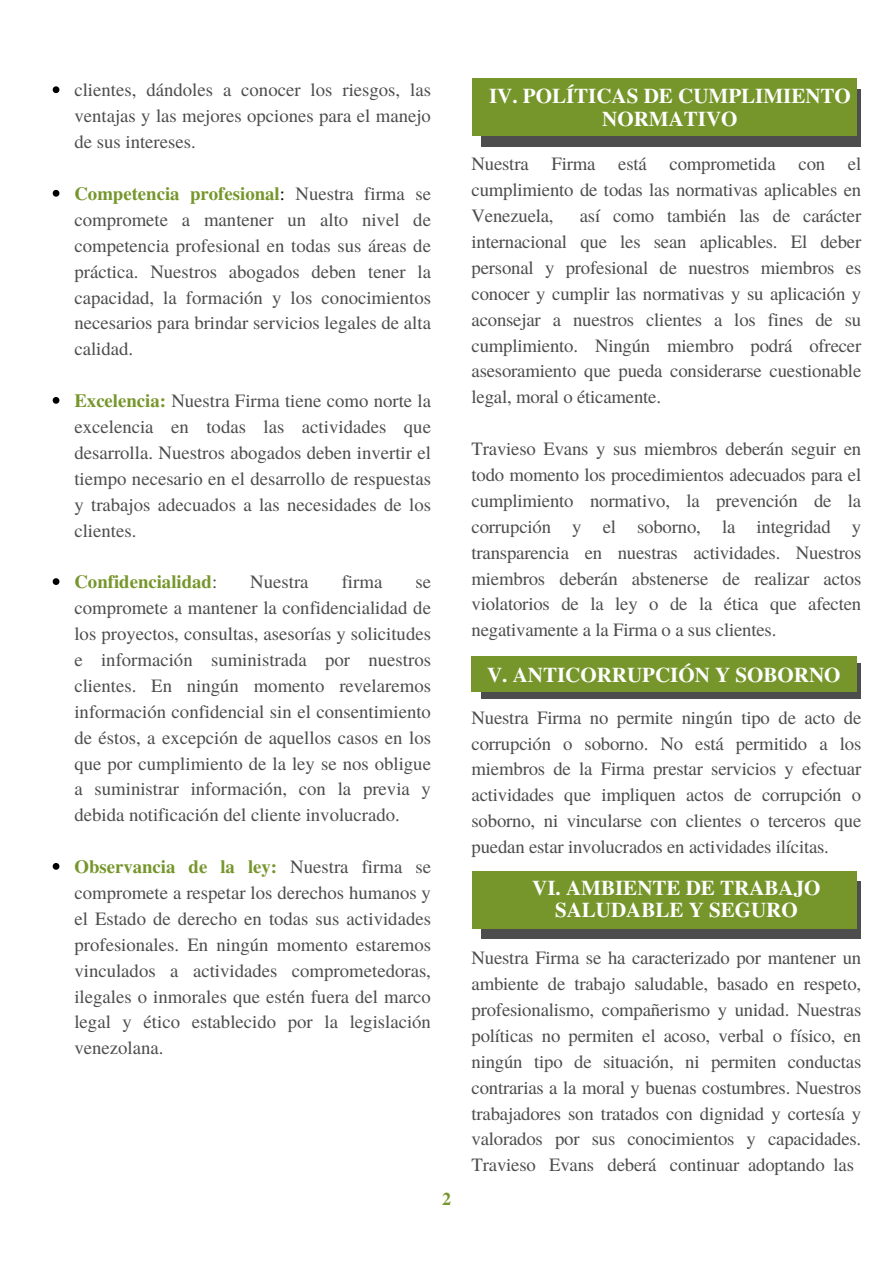
<style>
.page{position:relative;width:894px;height:1264px;background:#fff}
.page>*{position:absolute;margin:0;border:0;box-sizing:border-box;transform-origin:0 0}
.t1{font:700 21px/22.5px "Te X Gyre Termes";color:#fff;text-align:center}
.t2{font:18.75px/25.8px "Te X Gyre Termes";color:#4d4d4d;text-align:justify}
.t3{font:700 18.75px "Te X Gyre Termes";color:#76962b}
.t4{font:700 18px "Te X Gyre Termes";color:#76962b}
.s1{font-weight:700;color:#76962b}
.s2{color:#000}
.s3{font-weight:400;color:#4d4d4d}
</style>
<div class="page">
<div style="left:481px;top:89px;width:379px;height:57px;background:#4d4d4d"></div>
<div style="left:471px;top:78px;width:385px;height:58px;background:#76962b"></div>
<div style="left:481px;top:663px;width:379px;height:35px;background:#4d4d4d"></div>
<div style="left:471px;top:656px;width:385px;height:36px;background:#76962b"></div>
<svg style="left:53px;top:86px;width:6px;height:7px"></svg>
<svg style="left:53px;top:190px;width:6px;height:7px"></svg>
<svg style="left:53px;top:397px;width:6px;height:7px"></svg>
<svg style="left:53px;top:578px;width:6px;height:7px"></svg>
<svg style="left:53px;top:863px;width:6px;height:6px"></svg>
<div style="left:481px;top:881px;width:379px;height:58px;background:#4d4d4d"></div>
<div style="left:471px;top:870px;width:385px;height:58px;background:#76962b"></div>
<p class="t2" style="left:74px;top:76px;width:358px">clientes, dándoles a conocer los riesgos, las ventajas y las mejores opciones para el manejo de sus intereses.</p>
<p class="t2" style="left:74px;top:180px;width:358px"><span class="s1">Competencia profesional</span><span class="s2">:</span> Nuestra firma se compromete a mantener un alto nivel de competencia profesional en todas sus áreas de práctica. Nuestros abogados deben tener la capacidad, la formación y los conocimientos necesarios para brindar servicios legales de alta calidad.</p>
<p class="t2" style="left:74px;top:387px;width:358px"><span class="s1">Excelencia:</span> Nuestra Firma tiene como norte la excelencia en todas las actividades que desarrolla. Nuestros abogados deben invertir el tiempo necesario en el desarrollo de respuestas y trabajos adecuados a las necesidades de los clientes.</p>
<p class="t3" style="left:74px;top:567px;width:144px">Confidencialidad<span class="s3">:</span></p>
<p class="t2" style="left:250px;top:568px;width:60px">Nuestra</p>
<p class="t2" style="left:341px;top:568px;width:42px">firma</p>
<p class="t2" style="left:74px;top:568px;width:358px;text-indent:341px">se compromete a mantener la confidencialidad de los proyectos, consultas, asesorías y solicitudes e información suministrada por nuestros clientes. En ningún momento revelaremos información confidencial sin el consentimiento de éstos, a excepción de aquellos casos en los que por cumplimiento de la ley se nos obligue a suministrar información, con la previa y debida notificación del cliente involucrado.</p>
<p class="t2" style="left:74px;top:853px;width:358px"><span class="s1">Observancia de la ley:</span> Nuestra firma se compromete a respetar los derechos humanos y el Estado de derecho en todas sus actividades profesionales. En ningún momento estaremos vinculados a actividades comprometedoras, ilegales o inmorales que estén fuera del marco legal y ético establecido por la legislación venezolana.</p>
<p class="t4" style="left:442px;top:1184px;width:10px">2</p>
<h1 class="t1" style="left:489px;top:84px;width:363px">IV. POLÍTICAS DE CUMPLIMIENTO<br>NORMATIVO</h1>
<p class="t2" style="left:471px;top:150px;width:391px">Nuestra Firma está comprometida con el cumplimiento de todas las normativas aplicables en Venezuela,</p>
<p class="t2" style="left:471px;top:202px;width:391px;text-indent:108px">así como también las de carácter internacional que les sean aplicables. El deber personal y profesional de nuestros miembros es conocer y cumplir las normativas y su aplicación y aconsejar a nuestros clientes a los fines de su cumplimiento. Ningún miembro podrá ofrecer asesoramiento que pueda considerarse cuestionable legal, moral o éticamente.</p>
<p class="t2" style="left:471px;top:435px;width:391px">Travieso Evans y sus miembros deberán seguir en todo momento los procedimientos adecuados para el cumplimiento normativo, la prevención de la corrupción y el soborno, la integridad y transparencia en nuestras actividades. Nuestros miembros deberán abstenerse de realizar actos violatorios de la ley o de la ética que afecten negativamente a la Firma o a sus clientes.</p>
<p class="t1" style="left:487px;top:662px;width:355px">V. ANTICORRUPCIÓN Y SOBORNO</p>
<h1 class="t2" style="left:471px;top:703px;width:391px">Nuestra Firma no permite ningún tipo de acto de corrupción o soborno. No está permitido a los miembros de la Firma prestar servicios y efectuar actividades que impliquen actos de corrupción o soborno, ni vincularse con clientes o terceros que puedan estar involucrados en actividades ilícitas.</h1>
<h1 class="t1" style="left:532px;top:875px;width:290px">VI. AMBIENTE DE TRABAJO<br>SALUDABLE Y SEGURO</h1>
<p class="t2" style="left:471px;top:944px;width:391px">Nuestra Firma se ha caracterizado por mantener un ambiente de trabajo saludable, basado en respeto, profesionalismo, compañerismo y unidad. Nuestras políticas no permiten el acoso, verbal o físico, en ningún tipo de situación, ni permiten conductas contrarias a la moral y buenas costumbres. Nuestros trabajadores son tratados con dignidad y cortesía y valorados por sus conocimientos y capacidades.<br>Travieso Evans deberá continuar adoptando las</p>
</div>
